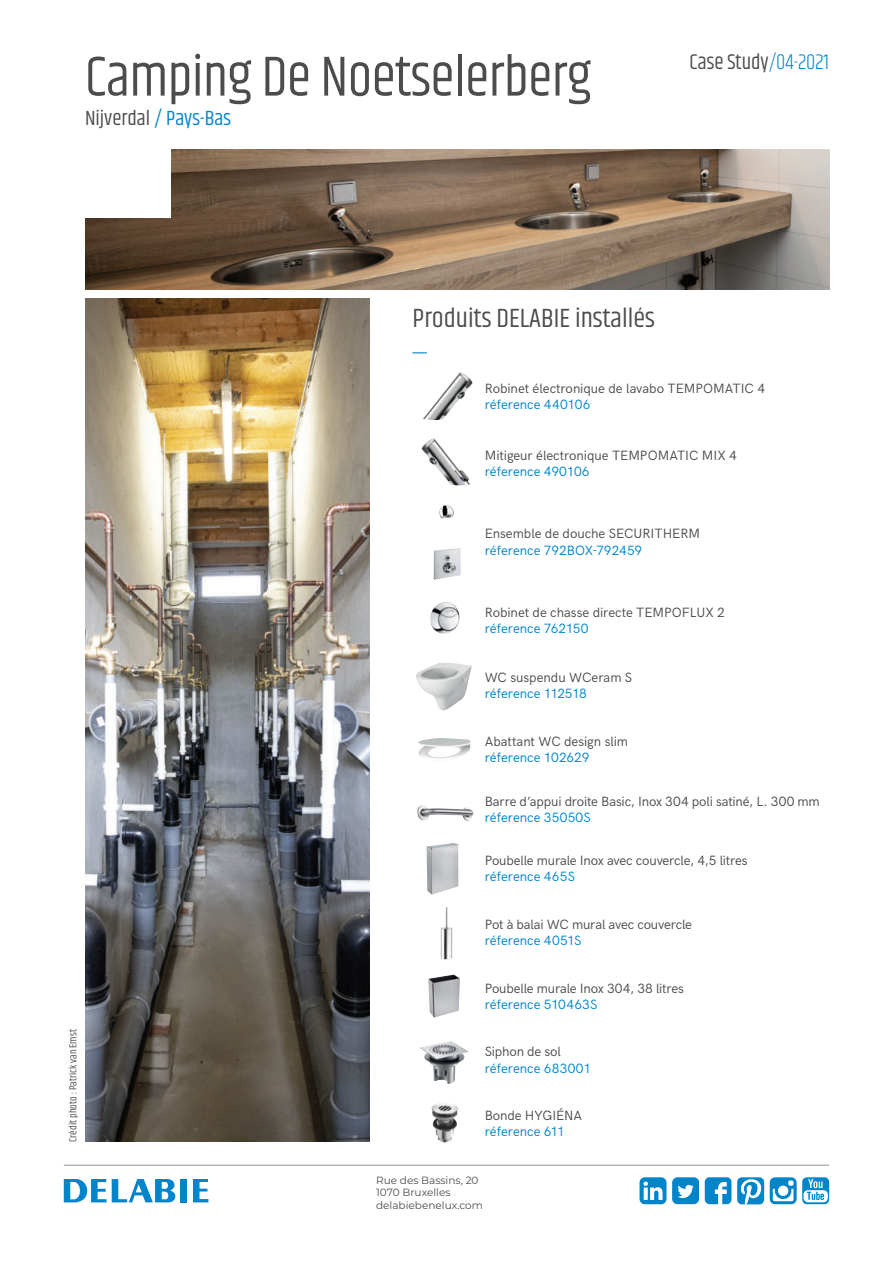
<style>
.page{position:relative;width:893px;height:1263px;background:#fff}
.page>*{position:absolute;margin:0;border:0;box-sizing:border-box;transform-origin:0 0}
.t1{font:57.75px "Khand";letter-spacing:-.01em;color:#4b4c4d;scale:.96 1}
.t2{font:27px "Khand";color:#4b4c4d}
.t3{font:21.9px "Khand";color:#4b4c4d;scale:.96 1}
.t4{font:21px "Khand";color:#4b4c4d}
.t5{font:13.5px "HK Grotesk";letter-spacing:-.01em;color:#4b4c4d}
.t6{font:13.5px "HK Grotesk";letter-spacing:-.005em;color:#0084ca}
.t7{font:10.5px/12.6px "Montserrat";color:#4b4c4d}
.t8{font:10.5px "Khand";color:#4b4c4d}
.s1{font-weight:300;color:#0084ca}
.s2{color:#0084ca}
</style>
<div class="page">
<img style="left:85px;top:150px;width:744px;height:139px">
<img style="left:85px;top:298px;width:285px;height:844px">
<div style="left:180px;top:1179px;width:7px;height:23px;background:#0084ca"></div>
<svg style="left:193px;top:1179px;width:15px;height:23px"></svg>
<svg style="left:64px;top:1179px;width:112px;height:23px"></svg>
<div style="left:0;top:0;width:170px;height:218px;background:#fff"></div>
<svg style="left:412px;top:352px;width:15px;height:1px"></svg>
<hr style="left:64px;top:1165px;width:765px;height:1px;background:#8f9598">
<svg style="left:737px;top:1177px;width:27px;height:27px"></svg>
<svg style="left:639px;top:1177px;width:27px;height:27px"></svg>
<svg style="left:770px;top:1177px;width:59px;height:27px"></svg>
<svg style="left:672px;top:1177px;width:27px;height:27px"></svg>
<svg style="left:705px;top:1177px;width:26px;height:27px"></svg>
<img style="left:423px;top:372px;width:49px;height:48px">
<img style="left:422px;top:438px;width:49px;height:47px">
<img style="left:434px;top:505px;width:27px;height:75px">
<img style="left:430px;top:602px;width:30px;height:32px">
<img style="left:416px;top:662px;width:56px;height:48px">
<img style="left:418px;top:738px;width:53px;height:21px">
<img style="left:417px;top:805px;width:57px;height:16px">
<img style="left:426px;top:843px;width:33px;height:52px">
<img style="left:441px;top:907px;width:11px;height:52px">
<img style="left:428px;top:974px;width:32px;height:43px">
<img style="left:420px;top:1041px;width:49px;height:43px">
<img style="left:432px;top:1103px;width:26px;height:39px">
<h1 class="t1" style="left:85px;top:50px;width:529px">Camping De Noetselerberg</h1>
<h3 class="t3" style="left:689px;top:52px;width:147px">Case Study<span class="s1">/04-2021</span></h3>
<h3 class="t4" style="left:85px;top:108px;width:148px">Nijverdal <span class="s2">/ Pays-Bas</span></h3>
<p class="t8" style="left:68px;top:1142px;width:114px;rotate:-90deg">Crédit photo : Patrick van Emst</p>
<h2 class="t2" style="left:412px;top:306px;width:244px">Produits DELABIE installés</h2>
<p class="t5" style="left:485px;top:381px;width:282px">Robinet électronique de lavabo TEMPOMATIC 4</p>
<p class="t6" style="left:485px;top:397px;width:107px">réference 440106</p>
<p class="t5" style="left:485px;top:448px;width:254px">Mitigeur électronique TEMPOMATIC MIX 4</p>
<p class="t6" style="left:485px;top:464px;width:106px">réference 490106</p>
<p class="t5" style="left:485px;top:526px;width:217px">Ensemble de douche SECURITHERM</p>
<p class="t6" style="left:485px;top:542px;width:159px">réference 792BOX-792459</p>
<p class="t5" style="left:485px;top:605px;width:242px">Robinet de chasse directe TEMPOFLUX 2</p>
<p class="t6" style="left:485px;top:621px;width:105px">réference 762150</p>
<p class="t5" style="left:485px;top:670px;width:149px">WC suspendu WCeram S</p>
<p class="t6" style="left:485px;top:686px;width:104px">réference 112518</p>
<p class="t5" style="left:485px;top:734px;width:145px">Abattant WC design slim</p>
<p class="t6" style="left:485px;top:750px;width:106px">réference 102629</p>
<p class="t5" style="left:485px;top:793px;width:337px">Barre d’appui droite Basic, Inox 304 poli satiné, L. 300 mm</p>
<p class="t6" style="left:485px;top:810px;width:108px">réference 35050S</p>
<p class="t5" style="left:485px;top:853px;width:264px">Poubelle murale Inox avec couvercle, 4,5 litres</p>
<p class="t6" style="left:485px;top:869px;width:92px">réference 465S</p>
<p class="t5" style="left:485px;top:917px;width:209px">Pot à balai WC mural avec couvercle</p>
<p class="t6" style="left:485px;top:933px;width:98px">réference 4051S</p>
<p class="t5" style="left:485px;top:981px;width:201px">Poubelle murale Inox 304, 38 litres</p>
<p class="t6" style="left:485px;top:997px;width:114px">réference 510463S</p>
<p class="t5" style="left:485px;top:1044px;width:78px">Siphon de sol</p>
<p class="t6" style="left:485px;top:1061px;width:108px">réference 683001</p>
<p class="t5" style="left:485px;top:1108px;width:99px">Bonde HYGIÉNA</p>
<p class="t6" style="left:485px;top:1124px;width:81px">réference 611</p>
<p class="t7" style="left:376px;top:1174px;width:108px">Rue des Bassins, 20<br>1070 Bruxelles delabiebenelux.com</p>
</div>
